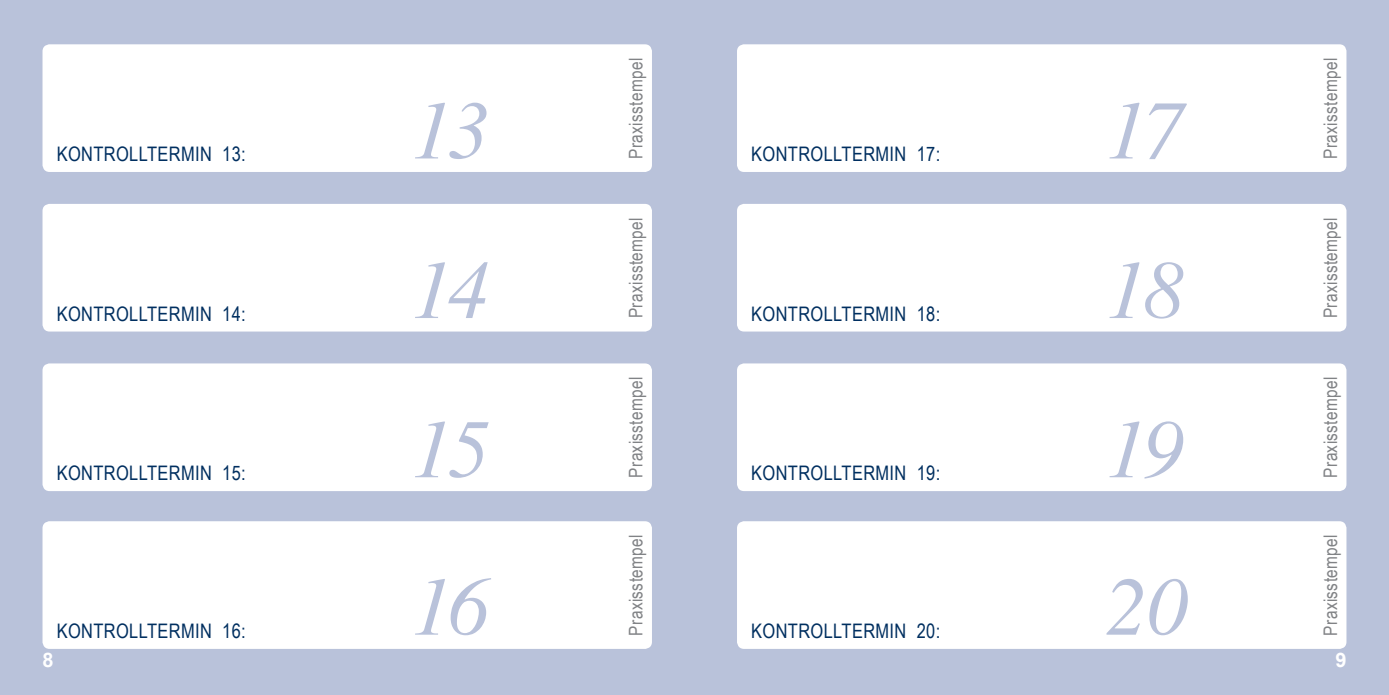
<style>
.page{position:relative;width:1389px;height:695px;background:#fff}
.page>*{position:absolute;margin:0;border:0;box-sizing:border-box;transform-origin:0 0}
.t1{font:italic 82.5px "Times";letter-spacing:-.05em;color:#b9c2da}
.t2{font:20px "Arial Narrow";letter-spacing:.02em;color:#002f60}
.t3{font:700 20px "Arial";color:#fff}
.t4{font:18.75px "Arial Narrow";letter-spacing:.02em;color:#818386}
</style>
<div class="page">
<div style="left:0;top:0;width:1389px;height:694px;background:#b9c2da"></div>
<div style="left:737px;top:44px;width:609px;height:128px;background:#fff;border-radius:7px"></div>
<div style="left:737px;top:204px;width:609px;height:127px;background:#fff;border-radius:7px"></div>
<div style="left:737px;top:363px;width:609px;height:128px;background:#fff;border-radius:7px"></div>
<div style="left:737px;top:521px;width:609px;height:127px;background:#fff;border-radius:7px"></div>
<div style="left:43px;top:44px;width:609px;height:128px;background:#fff;border-radius:7px"></div>
<div style="left:43px;top:204px;width:609px;height:127px;background:#fff;border-radius:7px"></div>
<div style="left:43px;top:363px;width:609px;height:128px;background:#fff;border-radius:7px"></div>
<div style="left:43px;top:521px;width:609px;height:127px;background:#fff;border-radius:7px"></div>
<p class="t2" style="left:57px;top:140px;width:191px">KONTROLLTERMIN 13:</p>
<h1 class="t1" style="left:411px;top:86px;width:80px">13</h1>
<p class="t4" style="left:622px;top:159px;width:103px;rotate:-90deg">Praxisstempel</p>
<p class="t2" style="left:751px;top:140px;width:191px">KONTROLLTERMIN 17:</p>
<h1 class="t1" style="left:1106px;top:86px;width:80px">17</h1>
<p class="t4" style="left:1317px;top:159px;width:103px;rotate:-90deg">Praxisstempel</p>
<p class="t2" style="left:57px;top:299px;width:191px">KONTROLLTERMIN 14:</p>
<h1 class="t1" style="left:411px;top:245px;width:80px">14</h1>
<p class="t4" style="left:622px;top:318px;width:103px;rotate:-90deg">Praxisstempel</p>
<p class="t2" style="left:751px;top:299px;width:191px">KONTROLLTERMIN 18:</p>
<h1 class="t1" style="left:1106px;top:245px;width:80px">18</h1>
<p class="t4" style="left:1317px;top:318px;width:103px;rotate:-90deg">Praxisstempel</p>
<p class="t2" style="left:57px;top:458px;width:191px">KONTROLLTERMIN 15:</p>
<h1 class="t1" style="left:411px;top:404px;width:80px">15</h1>
<p class="t4" style="left:622px;top:477px;width:103px;rotate:-90deg">Praxisstempel</p>
<p class="t2" style="left:751px;top:458px;width:191px">KONTROLLTERMIN 19:</p>
<h1 class="t1" style="left:1106px;top:404px;width:80px">19</h1>
<p class="t4" style="left:1317px;top:477px;width:103px;rotate:-90deg">Praxisstempel</p>
<p class="t2" style="left:57px;top:616px;width:191px">KONTROLLTERMIN 16:</p>
<h1 class="t1" style="left:411px;top:561px;width:80px">16</h1>
<p class="t4" style="left:622px;top:635px;width:103px;rotate:-90deg">Praxisstempel</p>
<p class="t2" style="left:751px;top:616px;width:191px">KONTROLLTERMIN 20:</p>
<h1 class="t1" style="left:1106px;top:561px;width:84px">20</h1>
<p class="t4" style="left:1317px;top:635px;width:103px;rotate:-90deg">Praxisstempel</p>
<p class="t3" style="left:43px;top:646px;width:13px">8</p>
<p class="t3" style="left:1335px;top:646px;width:13px">9</p>
</div>
